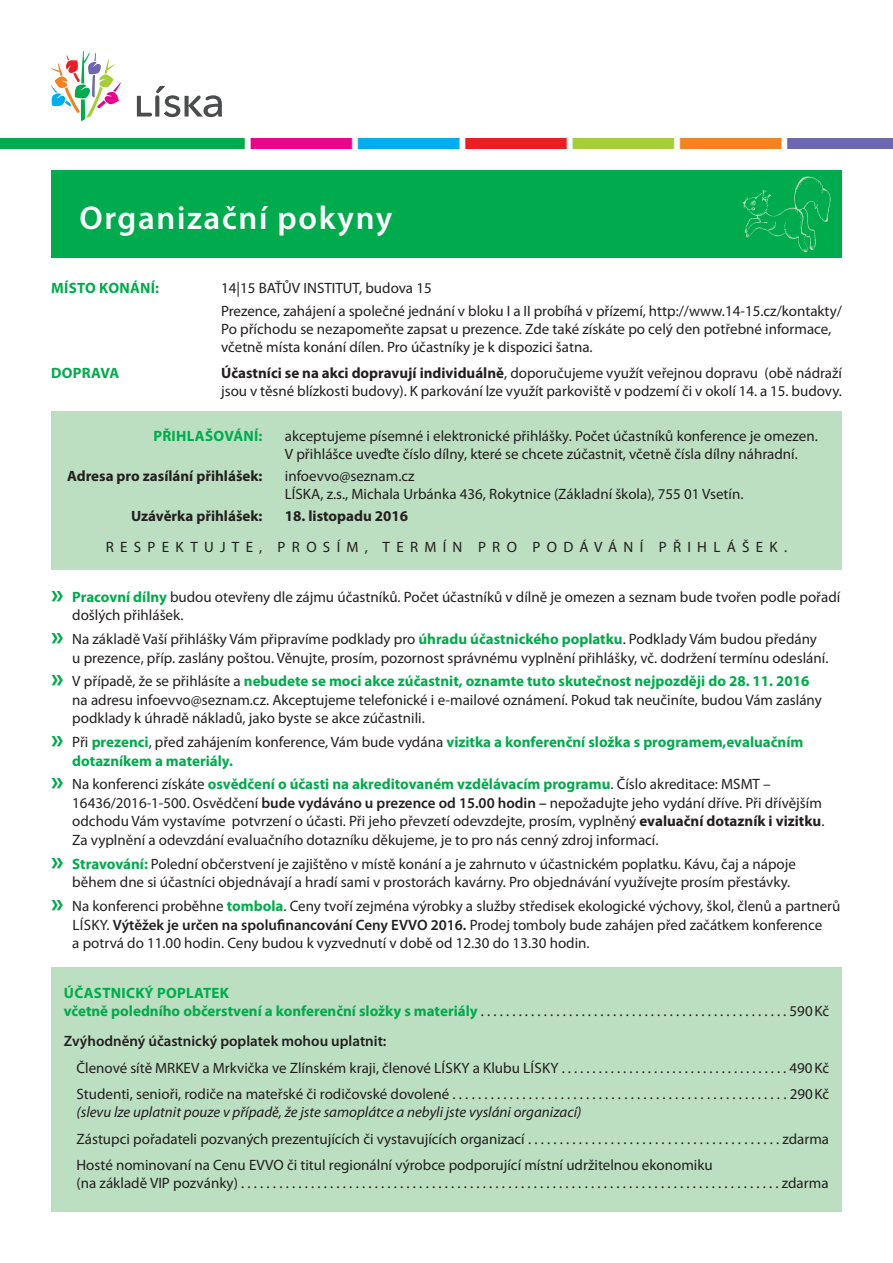
<style>
.page{position:relative;width:893px;height:1263px;background:#fff}
.page>*{position:absolute;margin:0;border:0;box-sizing:border-box;transform-origin:0 0}
.t1{font:600 33px "Myriad Pro";letter-spacing:.05em;color:#fff}
.t2{font:15px/18.9px "Myriad Pro";color:#231f20}
.t3{font:700 15px/18.9px "Myriad Pro";color:#00ab4d}
.t4{font:italic 15px "Myriad Pro";color:#231f20}
.t5{font:700 15px "Myriad Pro";color:#231f20}
.t6{font:700 15px "Myriad Pro";letter-spacing:.02em;color:#00ab4d}
.t7{font:15px "Myriad Pro";letter-spacing:.42em;color:#231f20}
.t8{font:600 15px "Myriad Pro";color:#231f20}
.s1{font-weight:700}
.s2{font-weight:700;font-size:27px;color:#00ab4d}
.s3{font-weight:700;color:#00ab4d}
.s4{font-size:27px}
.s5{font-weight:400;color:#231f20}
.s6{font-weight:600}
</style>
<div class="page">
<div style="left:52px;top:967px;width:790px;height:244px;background:#bbdfc0"></div>
<div style="left:51px;top:411px;width:791px;height:159px;background:#bbdfc0"></div>
<svg style="left:137px;top:86px;width:85px;height:31px"></svg>
<svg style="left:51px;top:51px;width:70px;height:70px"></svg>
<img style="left:0;top:138px;width:893px;height:11px">
<div style="left:51px;top:170px;width:791px;height:88px;background:#00ab4d"></div>
<img style="left:742px;top:176px;width:89px;height:77px">
<p class="t1" style="left:79px;top:197px;width:314px">Organizační pokyny</p>
<p class="t6" style="left:51px;top:278px;width:109px">MÍSTO KONÁNÍ:</p>
<p class="t2" style="left:221px;top:279px;width:212px">14|15 BAŤŮV INSTITUT, budova 15</p>
<p class="t2" style="left:221px;top:301px;width:622px">Prezence, zahájení a společné jednání v bloku I a II probíhá v přízemí, http://www.14-15.cz/kontakty/</p>
<p class="t2" style="left:221px;top:319px;width:612px;line-height:18px">Po příchodu se nezapomeňte zapsat u prezence. Zde také získáte po celý den potřebné informace, včetně místa konání dílen. Pro účastníky je k dispozici šatna.</p>
<p class="t6" style="left:51px;top:363px;width:70px">DOPRAVA</p>
<p class="t2" style="left:221px;top:364px;width:622px;line-height:18px"><span class="s1">Účastníci se na akci dopravují individuálně</span>, doporučujeme využít veřejnou dopravu (obě nádraží jsou v těsné blízkosti budovy). K parkování lze využít parkoviště v podzemí či v okolí 14. a 15. budovy.</p>
<p class="t6" style="left:153px;top:426px;width:111px">PŘIHLAŠOVÁNÍ:</p>
<p class="t2" style="left:285px;top:426px;width:534px;line-height:18px">akceptujeme písemné i elektronické přihlášky. Počet účastníků konference je omezen.<br>V přihlášce uveďte číslo dílny, které se chcete zúčastnit, včetně čísla dílny náhradní.</p>
<p class="t5" style="left:67px;top:466px;width:197px">Adresa pro zasílání přihlášek:</p>
<p class="t2" style="left:285px;top:466px;width:131px">infoevvo@seznam.cz</p>
<p class="t2" style="left:285px;top:484px;width:460px">LÍSKA, z.s., Michala Urbánka 436, Rokytnice (Základní škola), 755 01 Vsetín.</p>
<p class="t5" style="left:131px;top:506px;width:133px">Uzávěrka přihlášek:</p>
<p class="t5" style="left:285px;top:506px;width:125px">18. listopadu 2016</p>
<p class="t7" style="left:106px;top:538px;width:683px">RESPEKTUJTE, PROSÍM, TERMÍN PRO PODÁVÁNÍ PŘIHLÁŠEK.</p>
<p class="t2" style="left:72px;top:587px;width:769px;text-indent:-21px"><span class="s2">»</span> <span class="s3">Pracovní dílny</span> budou otevřeny dle zájmu účastníků. Počet účastníků v dílně je omezen a seznam bude tvořen podle pořadí došlých přihlášek.</p>
<p class="t2" style="left:72px;top:629px;width:758px;text-indent:-21px"><span class="s2">»</span> Na základě Vaší přihlášky Vám připravíme podklady pro <span class="s3">úhradu účastnického poplatku</span>. Podklady Vám budou předány u prezence, příp. zaslány poštou. Věnujte, prosím, pozornost správnému vyplnění přihlášky, vč. dodržení termínu odeslání.</p>
<p class="t2" style="left:72px;top:671px;width:751px;text-indent:-21px"><span class="s2">»</span> V případě, že se přihlásíte a <span class="s3">nebudete se moci akce zúčastnit, oznamte tuto skutečnost nejpozději do 28. 11. 2016 </span>na adresu infoevvo@seznam.cz. Akceptujeme telefonické i e-mailové oznámení. Pokud tak neučiníte, budou Vám zaslány podklady k úhradě nákladů, jako byste se akce zúčastnili.</p>
<p class="t3" style="left:72px;top:732px;width:733px;text-indent:-21px"><span class="s4">»</span> <span class="s5">Při</span> prezenci<span class="s5">, před zahájením konference, Vám bude vydána</span> vizitka a konferenční složka s programem,evaluačním dotazníkem a materiály.</p>
<p class="t2" style="left:72px;top:774px;width:754px;text-indent:-21px"><span class="s2">»</span> Na konferenci získáte <span class="s3">osvědčení o účasti na akreditovaném vzdělávacím programu</span>. Číslo akreditace: MSMT – 16436/2016-1-500. Osvědčení <span class="s6">bude vydáváno u prezence od 15.00 hodin –</span> nepožadujte jeho vydání dříve. Při dřívějším odchodu Vám vystavíme potvrzení o účasti. Při jeho převzetí odevzdejte, prosím, vyplněný <span class="s1">evaluační dotazník i vizitku</span>.<br>Za vyplnění a odevzdání evaluačního dotazníku děkujeme, je to pro nás cenný zdroj informací.</p>
<p class="t2" style="left:72px;top:854px;width:725px;text-indent:-21px"><span class="s2">»</span> <span class="s3">Stravování:</span> Polední občerstvení je zajištěno v místě konání a je zahrnuto v účastnickém poplatku. Kávu, čaj a nápoje během dne si účastníci objednávají a hradí sami v prostorách kavárny. Pro objednávání využívejte prosím přestávky.</p>
<p class="t2" style="left:72px;top:896px;width:770px;text-indent:-21px"><span class="s2">»</span> Na konferenci proběhne <span class="s3">tombola</span>. Ceny tvoří zejména výrobky a služby středisek ekologické výchovy, škol, členů a partnerů<br>LÍSKY. <span class="s6">Výtěžek je určen na spolufinancování Ceny EVVO 2016.</span> Prodej tomboly bude zahájen před začátkem konference<br>a potrvá do 11.00 hodin. Ceny budou k vyzvednutí v době od 12.30 do 13.30 hodin.</p>
<p class="t6" style="left:64px;top:983px;width:167px">ÚČASTNICKÝ POPLATEK</p>
<p class="t3" style="left:64px;top:1001px;width:767px">včetně poledního občerstvení a konferenční složky s materiály <span class="s5">. . . . . . . . . . . . . . . . . . . . . . . . . . . . . . . . . . . . . . . . . . . . . . . . . 590Kč</span></p>
<p class="t8" style="left:64px;top:1032px;width:324px">Zvýhodněný účastnický poplatek mohou uplatnit:</p>
<p class="t2" style="left:77px;top:1058px;width:754px">Členové sítě MRKEV a Mrkvička ve Zlínském kraji, členové LÍSKY a Klubu LÍSKY . . . . . . . . . . . . . . . . . . . . . . . . . . . . . . . . . . . . . 490Kč</p>
<p class="t2" style="left:77px;top:1085px;width:754px">Studenti, senioři, rodiče na mateřské či rodičovské dovolené . . . . . . . . . . . . . . . . . . . . . . . . . . . . . . . . . . . . . . . . . . . . . . . . . . . . . 290Kč</p>
<p class="t4" style="left:77px;top:1103px;width:506px">(slevu lze uplatnit pouze v případě, že jste samoplátce a nebyli jste vysláni organizací)</p>
<p class="t2" style="left:77px;top:1129px;width:754px">Zástupci pořadateli pozvaných prezentujících či vystavujících organizací . . . . . . . . . . . . . . . . . . . . . . . . . . . . . . . . . . . . . . . . zdarma</p>
<p class="t2" style="left:77px;top:1156px;width:638px">Hosté nominovaní na Cenu EVVO či titul regionální výrobce podporující místní udržitelnou ekonomiku</p>
<p class="t2" style="left:77px;top:1174px;width:753px">(na základě VIP pozvánky) . . . . . . . . . . . . . . . . . . . . . . . . . . . . . . . . . . . . . . . . . . . . . . . . . . . . . . . . . . . . . . . . . . . . . . . . . . . . . . . . . . . . . zdarma</p>
</div>
